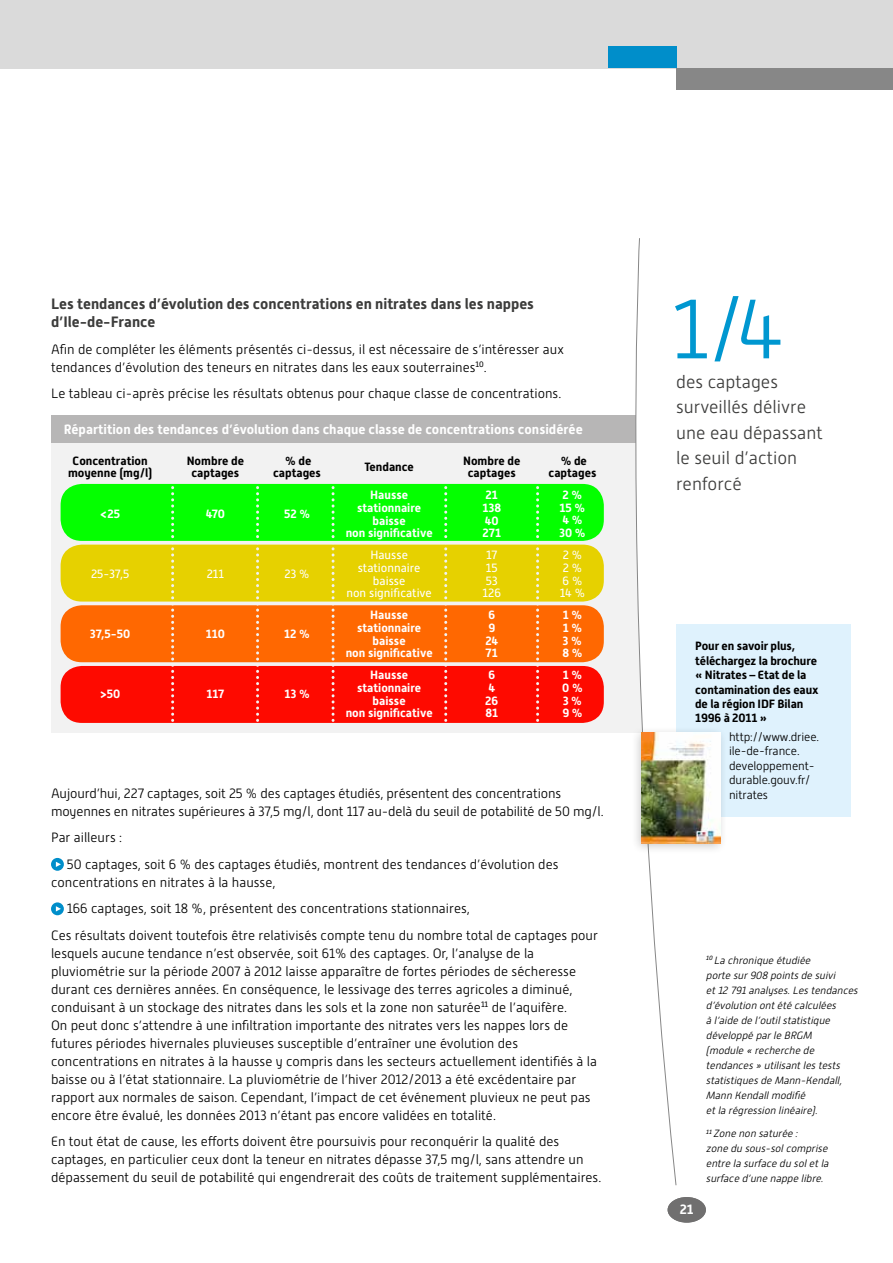
<style>
.page{position:relative;width:893px;height:1263px;background:#fff}
.page>*{position:absolute;margin:0;border:0;box-sizing:border-box;transform-origin:0 0}
.t1{font:300 84px "Alwyn New";color:#0097d0}
.t2{font:300 18px/25.5px "Alwyn New";color:#3c3c3b}
.t3{font:700 15px/18px "Alwyn New";color:#3c3c3b}
.t4{font:300 13.5px/18px "Alwyn New";color:#000}
.t5{font:700 13.5px "Alwyn New";color:#fff}
.t6{font:700 12px/12.8px "Alwyn New";color:#fff}
.t7{font:700 12px/12.8px "Alwyn New";letter-spacing:-.01em;color:#000;text-align:center}
.t8{font:12px/12.8px "Alwyn New";color:#fff;text-align:center}
.t9{font:300 12px/14.4px "Alwyn New";letter-spacing:-.01em;color:#000}
.t10{font:italic 300 10.5px/15px "Alwyn New";color:#000}
</style>
<div class="page">
<svg style="left:51px;top:858px;width:13px;height:13px"></svg>
<svg style="left:56px;top:862px;width:5px;height:5px"></svg>
<svg style="left:51px;top:902px;width:13px;height:13px"></svg>
<svg style="left:56px;top:906px;width:5px;height:5px"></svg>
<div style="left:51px;top:415px;width:625px;height:28px;background:#b7b6b6"></div>
<div style="left:51px;top:443px;width:625px;height:289px;background:#f2f2f2"></div>
<div style="left:0;top:0;width:893px;height:68px;background:#dadada"></div>
<div style="left:608px;top:47px;width:68px;height:21px;background:#008eca"></div>
<div style="left:676px;top:68px;width:217px;height:21px;background:#878787"></div>
<div style="left:668px;top:1197px;width:38px;height:25px;background:#706f6f;border-radius:50%"></div>
<svg style="left:619px;top:238px;width:57px;height:948px"></svg>
<div style="left:61px;top:484px;width:543px;height:57px;background:#04ff00;border-radius:21px"></div>
<div style="left:61px;top:545px;width:543px;height:57px;background:#e6d100;border-radius:21px"></div>
<div style="left:61px;top:605px;width:543px;height:57px;background:#ff6801;border-radius:21px"></div>
<div style="left:61px;top:666px;width:543px;height:57px;background:#fe0a00;border-radius:21px"></div>
<svg style="left:171px;top:483px;width:3px;height:240px"></svg>
<svg style="left:256px;top:483px;width:3px;height:240px"></svg>
<svg style="left:332px;top:483px;width:3px;height:240px"></svg>
<svg style="left:444px;top:483px;width:3px;height:240px"></svg>
<svg style="left:536px;top:483px;width:3px;height:240px"></svg>
<div style="left:676px;top:624px;width:174px;height:192px;background:#dff2fd"></div>
<div style="left:631px;top:725px;width:96px;height:129px;background:#000;opacity:.2"></div>
<img style="left:642px;top:732px;width:78px;height:111px">
<p class="t3" style="left:51px;top:295px;width:484px">Les tendances d’évolution des concentrations en nitrates dans les nappes d’Ile-de-France</p>
<p class="t4" style="left:51px;top:340px;width:514px">Afin de compléter les éléments présentés ci-dessus, il est nécessaire de s’intéresser aux tendances d’évolution des teneurs en nitrates dans les eaux souterraines<sup>10</sup>.</p>
<p class="t4" style="left:51px;top:384px;width:512px">Le tableau ci-après précise les résultats obtenus pour chaque classe de concentrations.</p>
<p class="t5" style="left:64px;top:422px;width:521px">Répartition des tendances d’évolution dans chaque classe de concentrations considérée</p>
<p class="t7" style="left:68px;top:454px;width:86px">Concentration moyenne (mg/l)</p>
<p class="t7" style="left:187px;top:454px;width:59px">Nombre de captages</p>
<p class="t7" style="left:273px;top:454px;width:49px">% de captages</p>
<p class="t7" style="left:364px;top:460px;width:51px">Tendance</p>
<p class="t7" style="left:463px;top:454px;width:59px">Nombre de captages</p>
<p class="t7" style="left:548px;top:454px;width:49px">% de captages</p>
<p class="t6" style="left:100px;top:508px;width:21px">&lt;25</p>
<p class="t6" style="left:206px;top:508px;width:21px">470</p>
<p class="t6" style="left:284px;top:508px;width:28px">52 %</p>
<p class="t6" style="left:346px;top:488px;width:89px;text-align:center">Hausse stationnaire baisse<br>non significative</p>
<p class="t6" style="left:482px;top:488px;width:20px">21<br>138<br>40<br>271</p>
<p class="t6" style="left:559px;top:488px;width:28px">2 %<br>15 %<br>4 %<br>30 %</p>
<p class="t8" style="left:91px;top:568px;width:40px">25-37,5</p>
<p class="t8" style="left:207px;top:568px;width:19px">211</p>
<p class="t8" style="left:284px;top:568px;width:27px">23 %</p>
<p class="t6" style="left:90px;top:628px;width:42px">37,5-50</p>
<p class="t6" style="left:206px;top:628px;width:21px">110</p>
<p class="t6" style="left:284px;top:628px;width:27px">12 %</p>
<p class="t6" style="left:100px;top:688px;width:22px">&gt;50</p>
<p class="t6" style="left:206px;top:688px;width:19px">117</p>
<p class="t6" style="left:284px;top:688px;width:27px">13 %</p>
<p class="t8" style="left:346px;top:549px;width:87px">Hausse stationnaire baisse<br>non significative</p>
<p class="t8" style="left:483px;top:549px;width:20px">17<br>15<br>53<br>126</p>
<p class="t8" style="left:560px;top:549px;width:27px;text-align:left">2 %<br>2 %<br>6 %<br>14 %</p>
<p class="t6" style="left:346px;top:609px;width:89px;text-align:center">Hausse stationnaire baisse<br>non significative</p>
<p class="t6" style="left:485px;top:609px;width:14px">6<br>9<br>24<br>71</p>
<p class="t6" style="left:562px;top:609px;width:22px;text-align:justify">1 % 1 % 3 % 8 %</p>
<p class="t6" style="left:346px;top:669px;width:89px;text-align:center">Hausse stationnaire baisse<br>non significative</p>
<p class="t6" style="left:485px;top:669px;width:15px">6<br>4<br>26<br>81</p>
<p class="t6" style="left:562px;top:669px;width:22px;text-align:justify">1 % 0 % 3 % 9 %</p>
<p class="t4" style="left:51px;top:784px;width:554px">Aujourd’hui, 227 captages, soit 25 % des captages étudiés, présentent des concentrations moyennes en nitrates supérieures à 37,5 mg/l, dont 117 au-delà du seuil de potabilité de 50 mg/l.</p>
<p class="t4" style="left:67px;top:824px;width:493px;line-height:26.5px;text-indent:-16px">Par ailleurs :<br>50 captages, soit 6 % des captages étudiés, montrent des tendances d’évolution des</p>
<p class="t4" style="left:51px;top:873px;width:226px">concentrations en nitrates à la hausse,</p>
<p class="t4" style="left:67px;top:899px;width:405px">166 captages, soit 18 %, présentent des concentrations stationnaires,</p>
<p class="t4" style="left:51px;top:926px;width:548px">Ces résultats doivent toutefois être relativisés compte tenu du nombre total de captages pour</p>
<p class="t4" style="left:51px;top:944px;width:548px">lesquels aucune tendance n’est observée, soit 61% des captages. Or, l’analyse de la pluviométrie sur la période 2007 à 2012 laisse apparaître de fortes périodes de sécheresse durant ces dernières années. En conséquence, le lessivage des terres agricoles a diminué, conduisant à un stockage des nitrates dans les sols et la zone non saturée<sup>11</sup> de l’aquifère.<br>On peut donc s’attendre à une infiltration importante des nitrates vers les nappes lors de futures périodes hivernales pluvieuses susceptible d’entraîner une évolution des concentrations en nitrates à la hausse y compris dans les secteurs actuellement identifiés à la baisse ou à l’état stationnaire. La pluviométrie de l’hiver 2012/2013 a été excédentaire par rapport aux normales de saison. Cependant, l’impact de cet événement pluvieux ne peut pas encore être évalué, les données 2013 n’étant pas encore validées en totalité.</p>
<p class="t4" style="left:51px;top:1132px;width:552px">En tout état de cause, les efforts doivent être poursuivis pour reconquérir la qualité des captages, en particulier ceux dont la teneur en nitrates dépasse 37,5 mg/l, sans attendre un dépassement du seuil de potabilité qui engendrerait des coûts de traitement supplémentaires.</p>
<h1 class="t1" style="left:672px;top:283px;width:114px">1/4</h1>
<h2 class="t2" style="left:676px;top:369px;width:148px">des captages surveillés délivre une eau dépassant le seuil d’action renforcé</h2>
<p class="t7" style="left:695px;top:639px;width:125px;line-height:14.4px;text-align:left">Pour en savoir plus, téléchargez la brochure « Nitrates – Etat de la contamination des eaux de la région IDF Bilan<br>1996 à 2011 »</p>
<p class="t9" style="left:729px;top:730px;width:92px">http://www.driee. ile-de-france. developpement&shy;durable.gouv.fr/ nitrates</p>
<p class="t5" style="left:680px;top:1201px;width:15px">21</p>
<p class="t10" style="left:706px;top:952px;width:156px"><sup>10</sup> La chronique étudiée<br>porte sur908 pointsde suivi et12 791 analyses.Lestendances d’évolution ontété calculées<br>à l’aide de l’outilstatistique développé parle BRGM<br>(module « recherche de tendances» utilisantlestests statistiquesde Mann-Kendall,<br>Mann Kendallmodifié<br>etla régression linéaire).</p>
<p class="t10" style="left:706px;top:1126px;width:127px"><sup>11</sup> Zone non saturée :<br>zone du sous-solcomprise entre la surface du soletla surface d’une nappe libre.</p>
</div>
